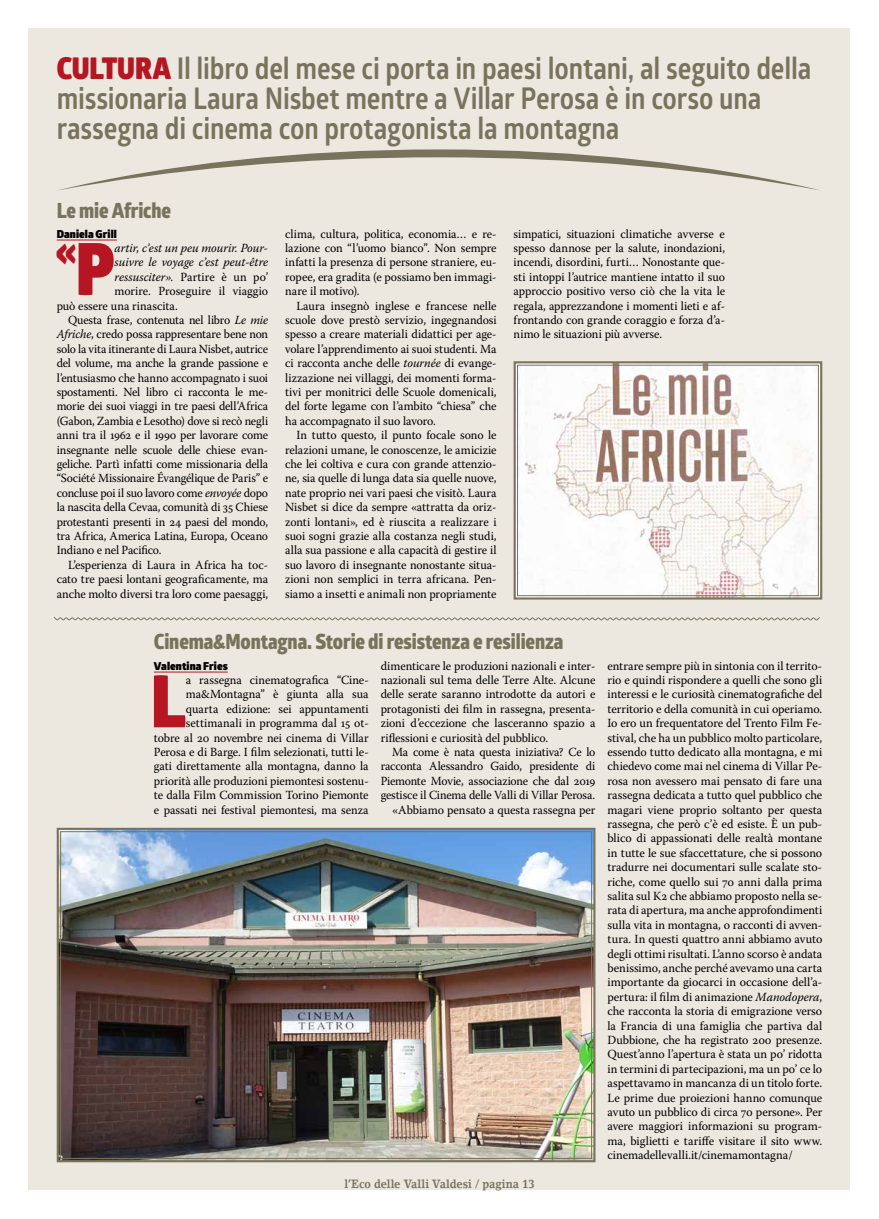
<style>
.page{position:relative;width:879px;height:1219px;background:#fff}
.page>*{position:absolute;margin:0;border:0;box-sizing:border-box;transform-origin:0 0}
.t1{font:900 72.4px "Glober";color:#b51621;scale:.88 1}
.t2{font:900 40.9px "Glober";color:#b51621;scale:.88 1}
.t3{font:700 30px/30px "Glober";letter-spacing:-.005em;color:#79735d;scale:.88 1}
.t4{font:800 21px "Glober";letter-spacing:-.005em;color:#79735d;scale:.88 1}
.t5{font:12.4px/14.4px "Warnock Pro";letter-spacing:-.01em;color:#000;text-align:justify;scale:.96 1}
.t6{font:12.4px/14.4px "Warnock Pro";letter-spacing:-.01em;color:#000;text-align:justify}
.t7{font:12.4px/14.4px "Warnock Pro";letter-spacing:-.01em;color:#000;text-align:right;scale:.95 1}
.t8{font:italic 12.4px "Warnock Pro";letter-spacing:-.005em;color:#000;scale:.96 1}
.t9{font:700 12px "Lino Letter Std";letter-spacing:-.005em;color:#79735d;scale:.88 1}
.t10{font:900 11px "Glober";letter-spacing:.01em;color:#000}
.s1{font-weight:900;color:#b51621}
.s2{font-size:72.4px}
.s3{font-style:normal}
.s4{font-style:italic}
</style>
<div class="page">
<div style="left:28px;top:28px;width:821px;height:1162px;background:#ece8e0"></div>
<svg style="left:54px;top:617px;width:766px;height:4px"></svg>
<hr style="left:57px;top:240px;width:60px;height:1px;background:#b51621">
<hr style="left:154px;top:672px;width:74px;height:1px;background:#b51621">
<svg style="left:58px;top:149px;width:762px;height:42px"></svg>
<svg style="left:513px;top:361px;width:310px;height:239px"></svg>
<div style="left:517px;top:365px;width:302px;height:231px;border:1px solid #79735d"></div>
<img style="left:56px;top:827px;width:540px;height:336px">
<h3 class="t3" style="left:57px;top:52px;width:859px"><span class="s1">CULTURA</span> Il libro del mese ci porta in paesi lontani, al seguito della missionaria Laura Nisbet mentre a Villar Perosa è in corso una rassegna di cinema con protagonista la montagna</h3>
<h3 class="t4" style="left:57px;top:195px;width:131px">Le mie Afriche</h3>
<p class="t10" style="left:57px;top:225px;width:62px">Daniela Grill</p>
<h2 class="t2" style="left:56px;top:219px;width:68px">«<span class="s2">P</span></h2>
<p class="t8" style="left:115px;top:240px;width:161px">artir, c’est un peu mourir. Pour-</p>
<p class="t8" style="left:115px;top:255px;width:161px">suivre le voyage c’est peut-être</p>
<p class="t8" style="left:115px;top:269px;width:161px">ressusciter». <span class="s3">Partire è un po’</span></p>
<p class="t5" style="left:115px;top:284px;width:161px">morire. Proseguire il viaggio</p>
<p class="t5" style="left:57px;top:298px;width:128px">può essere una rinascita.</p>
<p class="t7" style="left:68px;top:313px;width:212px">Questa frase, contenuta nel libro <span class="s4">Le mie</span></p>
<p class="t7" style="left:57px;top:327px;width:224px"><span class="s4">Afriche</span>, credo possa rappresentare bene non</p>
<p class="t7" style="left:57px;top:341px;width:224px">solo la vita itinerante di Laura Nisbet, autrice</p>
<p class="t7" style="left:57px;top:356px;width:224px">del volume, ma anche la grande passione e</p>
<p class="t7" style="left:57px;top:370px;width:224px">l’entusiasmo che hanno accompagnato i suoi</p>
<p class="t7" style="left:57px;top:385px;width:224px">spostamenti. Nel libro ci racconta le me-</p>
<p class="t7" style="left:57px;top:399px;width:224px">morie dei suoi viaggi in tre paesi dell’Africa</p>
<p class="t7" style="left:57px;top:413px;width:224px">(Gabon, Zambia e Lesotho) dove si recò negli</p>
<p class="t7" style="left:57px;top:428px;width:224px">anni tra il 1962 e il 1990 per lavorare come</p>
<p class="t7" style="left:57px;top:442px;width:224px">insegnante nelle scuole delle chiese evan-</p>
<p class="t7" style="left:57px;top:457px;width:224px">geliche. Partì infatti come missionaria della</p>
<p class="t7" style="left:57px;top:471px;width:224px">“Société Missionaire Évangélique de Paris” e</p>
<p class="t7" style="left:57px;top:485px;width:224px">concluse poi il suo lavoro come <span class="s4">envoyée</span> dopo</p>
<p class="t7" style="left:57px;top:500px;width:224px">la nascita della Cevaa, comunità di 35 Chiese</p>
<p class="t7" style="left:57px;top:514px;width:224px">protestanti presenti in 24 paesi del mondo,</p>
<p class="t7" style="left:57px;top:529px;width:224px">tra Africa, America Latina, Europa, Oceano</p>
<p class="t7" style="left:57px;top:543px;width:112px">Indiano e nel Pacifico.</p>
<p class="t5" style="left:68px;top:557px;width:210px">L’esperienza di Laura in Africa ha toc-</p>
<p class="t5" style="left:57px;top:572px;width:222px">cato tre paesi lontani geograficamente, ma</p>
<p class="t5" style="left:57px;top:586px;width:222px">anche molto diversi tra loro come paesaggi,</p>
<p class="t5" style="left:285px;top:226px;width:222px">clima, cultura, politica, economia… e re&shy;lazione con “l’uomo bianco”. Non sempre infatti la presenza di persone straniere, eu&shy;ropee, era gradita (e possiamo ben immagi&shy;nare il motivo).</p>
<p class="t5" style="left:285px;top:298px;width:222px;text-indent:11px">Laura insegnò inglese e francese nelle scuole dove prestò servizio, ingegnandosi spesso a creare materiali didattici per age&shy;volare l’apprendimento ai suoi studenti. Ma ci racconta anche delle <span class="s4">tournée</span> di evange&shy;lizzazione nei villaggi, dei momenti forma&shy;tivi per monitrici delle Scuole domenicali, del forte legame con l’ambito “chiesa” che ha accompagnato il suo lavoro.</p>
<p class="t5" style="left:285px;top:428px;width:222px;text-indent:11px">In tutto questo, il punto focale sono le relazioni umane, le conoscenze, le amicizie che lei coltiva e cura con grande attenzio&shy;ne, sia quelle di lunga data sia quelle nuove, nate proprio nei vari paesi che visitò. Laura Nisbet si dice da sempre «attratta da oriz&shy;zonti lontani», ed è riuscita a realizzare i suoi sogni grazie alla costanza negli studi, alla sua passione e alla capacità di gestire il suo lavoro di insegnante nonostante situa&shy;zioni non semplici in terra africana. Pen&shy;siamo a insetti e animali non propriamente</p>
<p class="t5" style="left:513px;top:226px;width:222px">simpatici, situazioni climatiche avverse e spesso dannose per la salute, inondazioni, incendi, disordini, furti… Nonostante que&shy;sti intoppi l’autrice mantiene intatto il suo approccio positivo verso ciò che la vita le regala, apprezzandone i momenti lieti e af&shy;frontando con grande coraggio e forza d’a&shy;nimo le situazioni più avverse.</p>
<h3 class="t4" style="left:154px;top:626px;width:467px">Cinema&amp;Montagna. Storie di resistenza e resilienza</h3>
<p class="t10" style="left:154px;top:657px;width:75px">Valentina Fries</p>
<h1 class="t1" style="left:151px;top:646px;width:41px">L</h1>
<p class="t5" style="left:154px;top:673px;width:225px;text-align:right">a rassegna cinematografica “Cine&shy;ma&amp;Montagna” è giunta alla sua quarta edizione: sei appuntamenti settimanali in programma dal 15 ot-<br>tobre al 20 novembre nei cinema di Villar Perosa e di Barge. I film selezionati, tutti le&shy;gati direttamente alla montagna, danno la priorità alle produzioni piemontesi sostenu&shy;te dalla Film Commission Torino Piemonte e passati nei festival piemontesi, ma senza</p>
<p class="t5" style="left:381px;top:658px;width:225px">dimenticare le produzioni nazionali e inter&shy;nazionali sul tema delle Terre Alte. Alcune delle serate saranno introdotte da autori e protagonisti dei film in rassegna, presenta&shy;zioni d’eccezione che lasceranno spazio a riflessioni e curiosità del pubblico.</p>
<p class="t7" style="left:381px;top:745px;width:228px">Ma come è nata questa iniziativa? Ce lo racconta Alessandro Gaido, presidente di Piemonte Movie, associazione che dal 2019 gestisce il Cinema delle Valli di Villar Perosa. «Abbiamo pensato a questa rassegna per</p>
<p class="t9" style="left:344px;top:1176px;width:218px">l’Eco delle Valli Valdesi / pagina 13</p>
<p class="t6" style="left:607px;top:658px;width:216px">entrare sempre più in sintonia con il territo&shy;rio e quindi rispondere a quelli che sono gli interessi e le curiosità cinematografiche del territorio e della comunità in cui operiamo.<br>Io ero un frequentatore del Trento Film Fe&shy;stival, che ha un pubblico molto particolare, essendo tutto dedicato alla montagna, e mi chiedevo come mai nel cinema di Villar Pe&shy;rosa non avessero mai pensato di fare una rassegna dedicata a tutto quel pubblico che magari viene proprio soltanto per questa rassegna, che però c’è ed esiste. È un pub&shy;blico di appassionati delle realtà montane in tutte le sue sfaccettature, che si possono tradurre nei documentari sulle scalate sto&shy;riche, come quello sui 70 anni dalla prima salita sul K2 che abbiamo proposto nella se&shy;rata di apertura, ma anche approfondimenti sulla vita in montagna, o racconti di avven&shy;tura. In questi quattro anni abbiamo avuto degli ottimi risultati. L’anno scorso è andata benissimo, anche perché avevamo una carta importante da giocarci in occasione dell’a&shy;pertura: il film di animazione <span class="s4">Manodopera</span>, che racconta la storia di emigrazione verso la Francia di una famiglia che partiva dal Dubbione, che ha registrato 200 presenze.<br>Quest’anno l’apertura è stata un po’ ridotta in termini di partecipazioni, ma un po’ ce lo aspettavamo in mancanza di un titolo forte.<br>Le prime due proiezioni hanno comunque avuto un pubblico di circa 70 persone». Per avere maggiori informazioni su program&shy;ma, biglietti e tariffe visitare il sito www. cinemadellevalli.it/cinemamontagna/</p>
</div>
